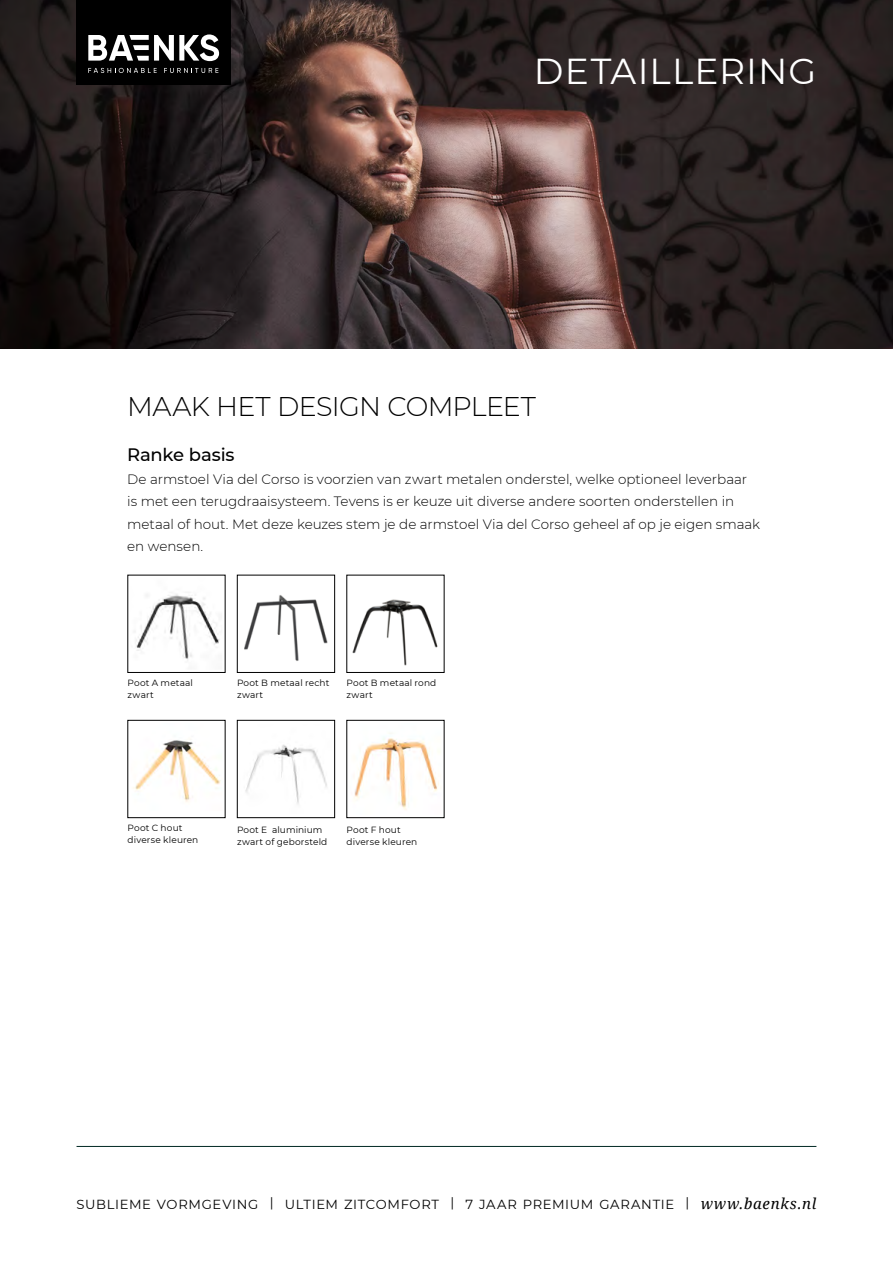
<style>
.page{position:relative;width:893px;height:1263px;background:#fff}
.page>*{position:absolute;margin:0;border:0;box-sizing:border-box;transform-origin:0 0}
.t1{font:36px "Montserrat";letter-spacing:.035em;color:#fff}
.t2{font:300 27px "Montserrat";letter-spacing:-.025em;color:#000}
.t3{font:500 18px "Montserrat";letter-spacing:-.01em;color:#000}
.t4{font:300 13.5px/22.5px "Montserrat";color:#000}
.t5{font:13.2px "Montserrat";letter-spacing:.05em;color:#000}
.t6{font:9px/12px "Montserrat";letter-spacing:.015em;color:#000}
.s1{font-family:"Noto Serif";font-style:italic;font-size:15px}
</style>
<div class="page">
<img style="left:0;top:0;width:893px;height:349px">
<svg style="left:127px;top:574px;width:99px;height:99px"></svg>
<svg style="left:236px;top:574px;width:100px;height:99px"></svg>
<svg style="left:346px;top:574px;width:99px;height:99px"></svg>
<svg style="left:127px;top:719px;width:99px;height:100px"></svg>
<svg style="left:236px;top:719px;width:100px;height:100px"></svg>
<svg style="left:346px;top:719px;width:99px;height:100px"></svg>
<div style="left:77px;top:0;width:154px;height:85px;background:#000"></div>
<svg style="left:88px;top:34px;width:131px;height:39px"></svg>
<hr style="left:77px;top:1146px;width:739px;height:1px;background:#002923">
<h1 class="t1" style="left:534px;top:47px;width:284px">DETAILLERING</h1>
<h2 class="t2" style="left:127px;top:388px;width:410px">MAAK HET DESIGN COMPLEET</h2>
<h3 class="t3" style="left:127px;top:442px;width:109px">Ranke basis</h3>
<p class="t4" style="left:127px;top:467px;width:634px">De armstoel Via del Corso is voorzien van zwart metalen onderstel, welke optioneel leverbaar is met een terugdraaisysteem. Tevens is er keuze uit diverse andere soorten onderstellen in metaal of hout. Met deze keuzes stem je de armstoel Via del Corso geheel af op je eigen smaak en wensen.</p>
<p class="t6" style="left:128px;top:676px;width:67px">Poot A metaal zwart</p>
<p class="t6" style="left:237px;top:676px;width:94px">Poot B metaal recht zwart</p>
<p class="t6" style="left:347px;top:676px;width:91px">Poot B metaal rond zwart</p>
<p class="t6" style="left:128px;top:821px;width:72px">Poot C hout diverse kleuren</p>
<p class="t6" style="left:237px;top:823px;width:92px">Poot E aluminium zwart of geborsteld</p>
<p class="t6" style="left:347px;top:823px;width:72px">Poot F hout diverse kleuren</p>
<p class="t5" style="left:77px;top:1195px;width:741px">SUBLIEME VORMGEVING | ULTIEM ZITCOMFORT | 7 JAAR PREMIUM GARANTIE | <span class="s1">www.baenks.nl</span></p>
</div>
